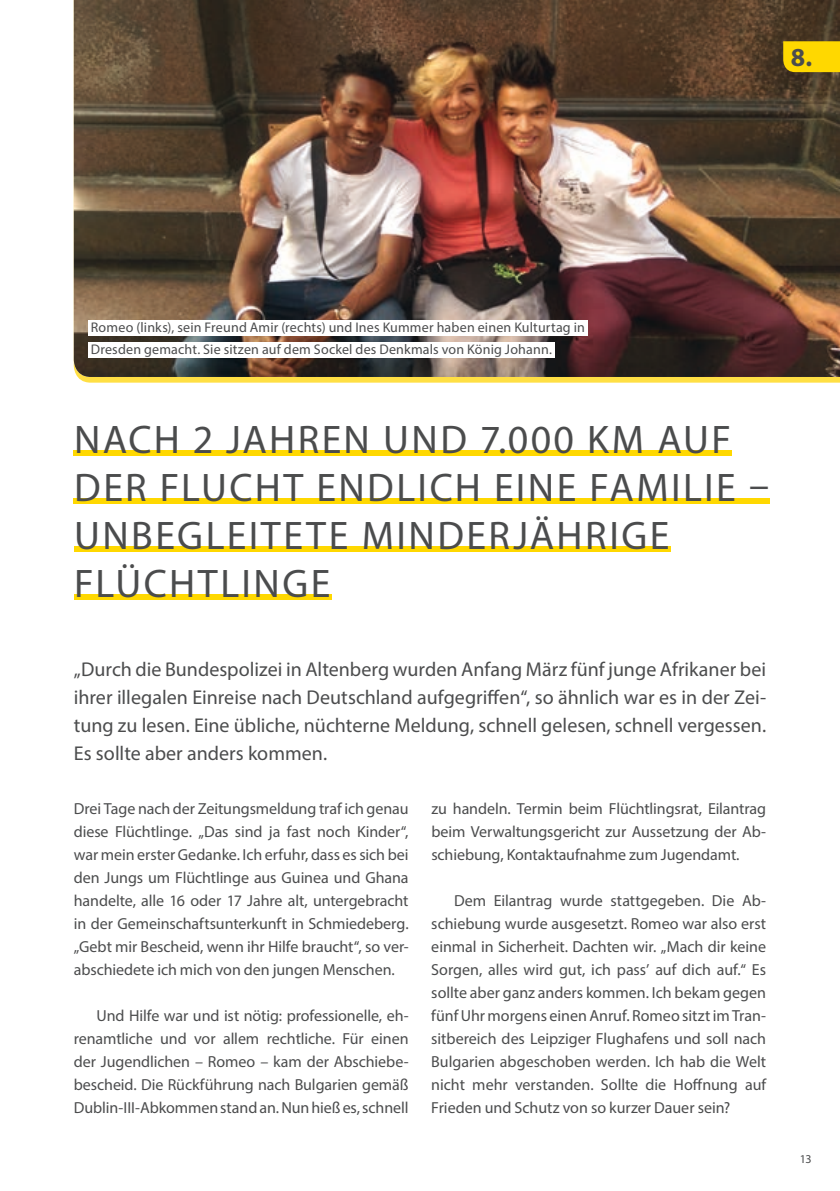
<style>
.page{position:relative;width:840px;height:1191px;background:#fff}
.page>*{position:absolute;margin:0;border:0;box-sizing:border-box;transform-origin:0 0}
.Headline{font:40px "Myriad Pro";letter-spacing:.06em;color:#4b4c4d}
.Kapitel{font:700 26px "Myriad Pro";color:#4b4c4d}
.Einleitung_Themen{font:20px/28px "Myriad Pro";color:#4b4c4d;text-align:justify}
.Fließtext{font:16px/23px "Myriad Pro";letter-spacing:-.005em;color:#4b4c4d;text-align:justify}
.Fließtext_o_E{font:16px/23px "Myriad Pro";letter-spacing:-.005em;color:#4b4c4d;text-align:justify}
.Bildunterschriften{font:14px "Myriad Pro";letter-spacing:.01em;color:#4b4c4d}
.t1{font:12px "Myriad Pro";color:#4b4c4d}
</style>
<div class="page">
<img style="left:74px;top:0;width:765px;height:377px">
<svg style="left:782px;top:41px;width:57px;height:31px;background:#f6d001"></svg>
<div style="left:74px;top:450px;width:657px;height:6px;background:#ffd800"></div>
<div style="left:74px;top:498px;width:695px;height:6px;background:#ffd800"></div>
<div style="left:74px;top:546px;width:596px;height:6px;background:#ffd800"></div>
<div style="left:74px;top:594px;width:257px;height:6px;background:#ffd800"></div>
<div style="left:88px;top:320px;width:499px;height:16px;background:#fff"></div>
<div style="left:88px;top:342px;width:466px;height:16px;background:#fff"></div>
<p class="Kapitel" style="left:790px;top:41px;width:23px">8.</p>
<p class="Bildunterschriften" style="left:91px;top:319px;width:495px">Romeo (links), sein Freund Amir (rechts) und Ines Kummer haben einen Kulturtag in</p>
<p class="Bildunterschriften" style="left:91px;top:341px;width:462px">Dresden gemacht. Sie sitzen auf dem Sockel des Denkmals von König Johann.</p>
<p class="Headline" style="left:74px;top:415px;width:658px">NACH 2 JAHREN UND 7.000 KM AUF</p>
<p class="Headline" style="left:74px;top:463px;width:696px">DER FLUCHT ENDLICH EINE FAMILIE –</p>
<p class="Headline" style="left:74px;top:511px;width:596px">UNBEGLEITETE MINDERJÄHRIGE</p>
<p class="Headline" style="left:74px;top:559px;width:258px">FLÜCHTLINGE</p>
<p class="Einleitung_Themen" style="left:74px;top:655px;width:693px">„Durch die Bundespolizei in Altenberg wurden Anfang März fünf junge Afrikaner bei ihrer illegalen Einreise nach Deutschland aufgegriffen“, so ähnlich war es in der Zei&shy;tung zu lesen. Eine übliche, nüchterne Meldung, schnell gelesen, schnell vergessen.<br>Es sollte aber anders kommen.</p>
<p class="Fließtext_o_E" style="left:74px;top:797px;width:336px">Drei Tage nach der Zeitungsmeldung traf ich genau diese Flüchtlinge. „Das sind ja fast noch Kinder“, war mein erster Gedanke. Ich erfuhr, dass es sich bei den Jungs um Flüchtlinge aus Guinea und Ghana handelte, alle 16 oder 17 Jahre alt, untergebracht in der Gemeinschaftsunterkunft in Schmiedeberg. „Gebt mir Bescheid, wenn ihr Hilfe braucht“, so ver&shy;abschiedete ich mich von den jungen Menschen.</p>
<p class="Fließtext" style="left:74px;top:1004px;width:336px;text-indent:23px">Und Hilfe war und ist nötig: professionelle, eh&shy;renamtliche und vor allem rechtliche. Für einen der Jugendlichen – Romeo – kam der Abschiebe&shy;bescheid. Die Rückführung nach Bulgarien gemäß Dublin-III-Abkommen stand an. Nun hieß es, schnell</p>
<p class="Fließtext" style="left:431px;top:797px;width:336px">zu handeln. Termin beim Flüchtlingsrat, Eilantrag beim Verwaltungsgericht zur Aussetzung der Ab&shy;schiebung, Kontaktaufnahme zum Jugendamt.</p>
<p class="Fließtext" style="left:431px;top:889px;width:336px;text-indent:23px">Dem Eilantrag wurde stattgegeben. Die Ab&shy;schiebung wurde ausgesetzt. Romeo war also erst einmal in Sicherheit. Dachten wir. „Mach dir keine Sorgen, alles wird gut, ich pass’ auf dich auf.“ Es sollte aber ganz anders kommen. Ich bekam gegen fünf Uhr morgens einen Anruf. Romeo sitzt im Tran&shy;sitbereich des Leipziger Flughafens und soll nach Bulgarien abgeschoben werden. Ich hab die Welt nicht mehr verstanden. Sollte die Hoffnung auf Frieden und Schutz von so kurzer Dauer sein?</p>
<p class="t1" style="left:799px;top:1151px;width:13px">13</p>
</div>
